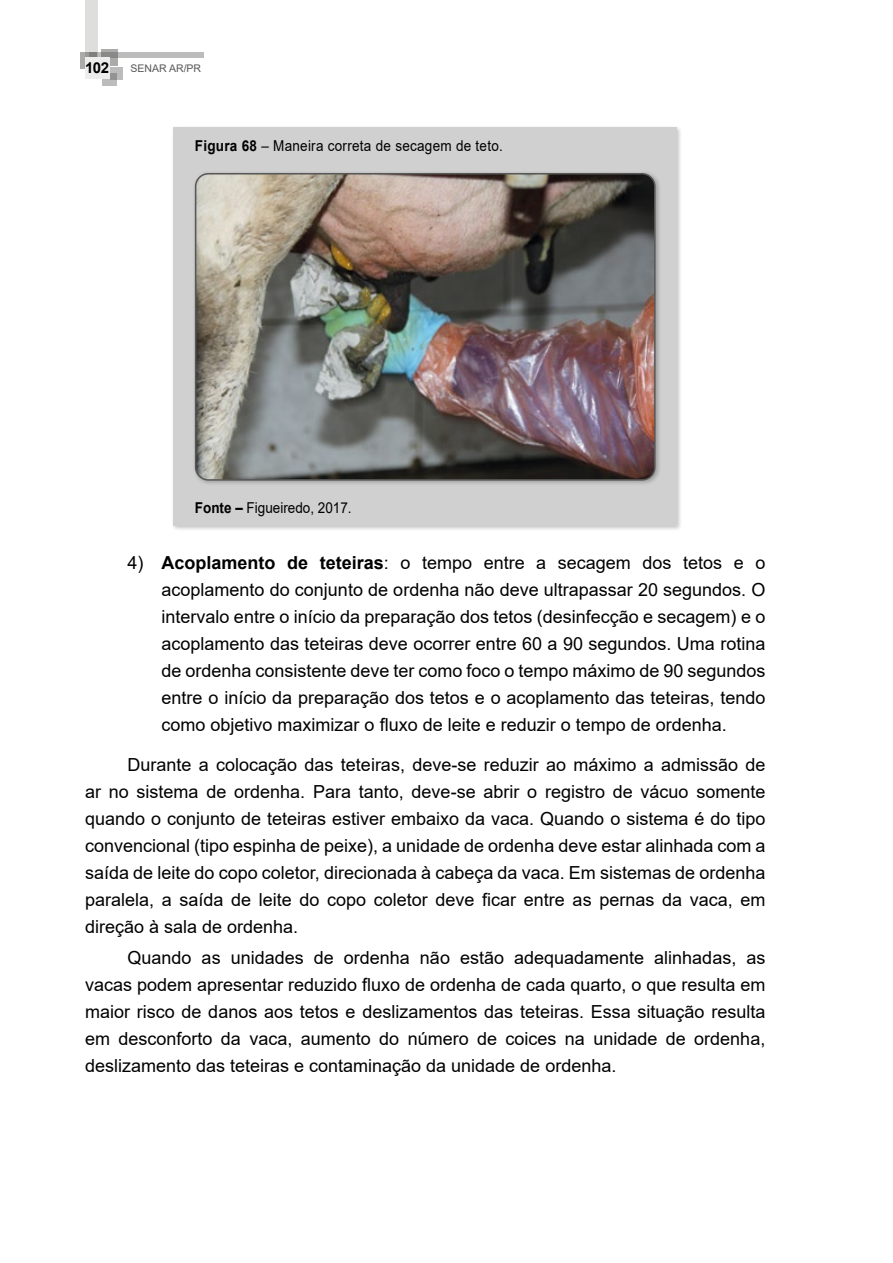
<style>
.page{position:relative;width:893px;height:1263px;background:#fff}
.page>*{position:absolute;margin:0;border:0;box-sizing:border-box;transform-origin:0 0}
.t1{font:18px/27px "Arial";color:#000;text-align:justify}
.t2{font:15px "Arial";letter-spacing:.02em;color:#000;scale:.9 1}
.t3{font:15px "Arial";color:#000;scale:.9 1}
.t4{font:700 15px "Arial";color:#000}
.t5{font:10.5px "Arial";color:#575756}
.s1{font-weight:700}
</style>
<div class="page">
<svg style="left:102px;top:73px;width:15px;height:12px"></svg>
<svg style="left:111px;top:67px;width:12px;height:12px"></svg>
<div style="left:80px;top:52px;width:17px;height:16px;background:#ababaa"></div>
<svg style="left:101px;top:50px;width:17px;height:16px"></svg>
<svg style="left:97px;top:52px;width:107px;height:6px"></svg>
<svg style="left:85px;top:0;width:12px;height:58px"></svg>
<div style="left:85px;top:58px;width:24px;height:21px;background:#ededed"></div>
<div style="left:171px;top:126px;width:512px;height:405px;background:#000;opacity:.25"></div>
<div style="left:174px;top:128px;width:503px;height:398px;background:#d0d0d0"></div>
<div style="left:192px;top:171px;width:469px;height:315px;background:#000;opacity:.25"></div>
<img style="left:196px;top:174px;width:459px;height:306px">
<div style="left:195px;top:173px;width:461px;height:308px;border:2px solid #575756;border-radius:13px"></div>
<p class="t4" style="left:85px;top:57px;width:26px">102</p>
<p class="t5" style="left:131px;top:61px;width:72px">SENAR AR/PR</p>
<p class="t2" style="left:195px;top:136px;width:344px"><span class="s1">Figura 68</span> – Maneira correta de secagem de teto.</p>
<p class="t3" style="left:195px;top:497px;width:176px"><span class="s1">Fonte –</span> Figueiredo, 2017.</p>
<p class="t1" style="left:162px;top:549px;width:605px;text-indent:-34px">4) <span class="s1">Acoplamento de teteiras</span>: o tempo entre a secagem dos tetos e o acoplamento do conjunto de ordenha não deve ultrapassar 20 segundos. O intervalo entre o início da preparação dos tetos (desinfecção e secagem) e o acoplamento das teteiras deve ocorrer entre 60 a 90 segundos. Uma rotina de ordenha consistente deve ter como foco o tempo máximo de 90 segundos entre o início da preparação dos tetos e o acoplamento das teteiras, tendo como objetivo maximizar o fluxo de leite e reduzir o tempo de ordenha.</p>
<p class="t1" style="left:85px;top:751px;width:682px;text-indent:43px">Durante a colocação das teteiras, deve-se reduzir ao máximo a admissão de ar no sistema de ordenha. Para tanto, deve-se abrir o registro de vácuo somente quando o conjunto de teteiras estiver embaixo da vaca. Quando o sistema é do tipo convencional (tipo espinha de peixe), a unidade de ordenha deve estar alinhada com a saída de leite do copo coletor, direcionada à cabeça da vaca. Em sistemas de ordenha paralela, a saída de leite do copo coletor deve ficar entre as pernas da vaca, em direção à sala de ordenha.</p>
<p class="t1" style="left:85px;top:944px;width:682px;text-indent:43px">Quando as unidades de ordenha não estão adequadamente alinhadas, as vacas podem apresentar reduzido fluxo de ordenha de cada quarto, o que resulta em maior risco de danos aos tetos e deslizamentos das teteiras. Essa situação resulta em desconforto da vaca, aumento do número de coices na unidade de ordenha, deslizamento das teteiras e contaminação da unidade de ordenha.</p>
</div>
